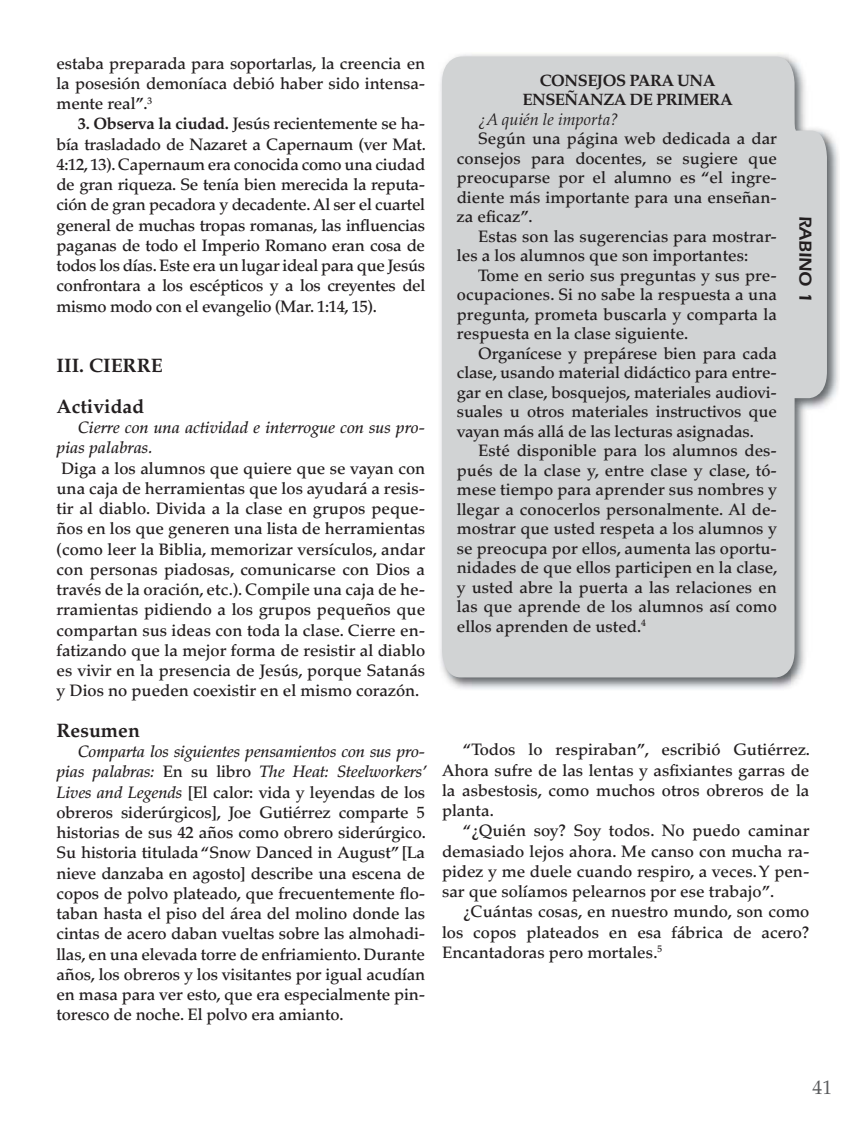
<style>
.page{position:relative;width:866px;height:1121px;background:#fff}
.page>*{position:absolute;margin:0;border:0;box-sizing:border-box;transform-origin:0 0}
.t1{font:700 19.5px/40.5px "Palatino LT Std";color:#231f20}
.t2{font:19.5px "Palatino LT Std";color:#58595b}
.t3{font:600 18px "ITC Eras Std";color:#231f20}
.t4{font:500 16.5px/20.2px "Palatino LT Std";color:#231f20;text-align:justify}
.t5{font:italic 500 16.5px/20.2px "Palatino LT Std";color:#231f20}
.t6{font:700 16.5px/19.5px "Palatino LT Std";letter-spacing:-.03em;color:#231f20;text-align:center}
.t7{font:italic 16.5px "Palatino LT Std";color:#231f20}
.s1{font-weight:700}
.s2{font-style:italic}
</style>
<div class="page">
<img style="left:440px;top:53px;width:399px;height:637px">
<div style="left:442px;top:57px;width:385px;height:620px;background:#d1d3d4"></div>
<p class="t4" style="left:57px;top:54px;width:370px">estaba preparada para soportarlas, la creencia en la posesión demoníaca debió haber sido intensa&shy;mente real”.<sup>3</sup></p>
<p class="t4" style="left:57px;top:115px;width:371px;text-indent:21px"><span class="s1">3. Observa la ciudad.</span> Jesús recientemente se ha&shy;bía trasladado de Nazaret a Capernaum (ver Mat.<br>4:12, 13). Capernaum era conocida como una ciudad de gran riqueza. Se tenía bien merecida la reputa&shy;ción de gran pecadora y decadente. Al ser el cuartel general de muchas tropas romanas, las influencias paganas de todo el Imperio Romano eran cosa de todos los días. Este era un lugar ideal para que Jesús confrontara a los escépticos y a los creyentes del mismo modo con el evangelio (Mar. 1:14, 15).</p>
<p class="t1" style="left:57px;top:347px;width:108px">III. CIERRE<br>Actividad</p>
<p class="t5" style="left:57px;top:419px;width:370px;text-indent:21px">Cierre con una actividad e interrogue con sus pro&shy;pias palabras.</p>
<p class="t4" style="left:57px;top:459px;width:370px">Diga a los alumnos que quiere que se vayan con una caja de herramientas que los ayudará a resis&shy;tir al diablo. Divida a la clase en grupos peque&shy;ños en los que generen una lista de herramientas (como leer la Biblia, memorizar versículos, andar con personas piadosas, comunicarse con Dios a través de la oración, etc.). Compile una caja de he&shy;rramientas pidiendo a los grupos pequeños que compartan sus ideas con toda la clase. Cierre en&shy;fatizando que la mejor forma de resistir al diablo es vivir en la presencia de Jesús, porque Satanás y Dios no pueden coexistir en el mismo corazón.</p>
<p class="t1" style="left:57px;top:712px;width:85px">Resumen</p>
<p class="t4" style="left:57px;top:743px;width:372px;text-indent:21px"><span class="s2">Comparta los siguientes pensamientos con sus pro&shy;pias palabras:</span> En su libro <span class="s2">The Heat: Steelworkers’ Lives and Legends</span> [El calor: vida y leyendas de los obreros siderúrgicos], Joe Gutiérrez comparte 5 historias de sus 42 años como obrero siderúrgico.<br>Su historia titulada “Snow Danced in August” [La nieve danzaba en agosto] describe una escena de copos de polvo plateado, que frecuentemente flo&shy;taban hasta el piso del área del molino donde las cintas de acero daban vueltas sobre las almohadi&shy;llas, en una elevada torre de enfriamiento. Durante años, los obreros y los visitantes por igual acudían en masa para ver esto, que era especialmente pin&shy;toresco de noche. El polvo era amianto.</p>
<p class="t6" style="left:522px;top:72px;width:212px">CONSEJOS PARA UNA<br>ENSEÑANZA DE PRIMERA</p>
<p class="t7" style="left:478px;top:113px;width:142px">¿A quién le importa?</p>
<p class="t4" style="left:457px;top:130px;width:321px;line-height:19.5px;text-indent:21px">Según una página web dedicada a dar consejos para docentes, se sugiere que preocuparse por el alumno es “el ingre&shy;diente más importante para una enseñan&shy;za eficaz”.</p>
<p class="t4" style="left:457px;top:228px;width:321px;line-height:19.5px;text-indent:21px">Estas son las sugerencias para mostrar&shy;les a los alumnos que son importantes:</p>
<p class="t4" style="left:457px;top:267px;width:321px;line-height:19.5px;text-indent:21px">Tome en serio sus preguntas y sus pre&shy;ocupaciones. Si no sabe la respuesta a una pregunta, prometa buscarla y comparta la respuesta en la clase siguiente.</p>
<p class="t4" style="left:457px;top:345px;width:321px;line-height:19.5px;text-indent:21px">Organícese y prepárese bien para cada clase, usando material didáctico para entre&shy;gar en clase, bosquejos, materiales audiovi&shy;suales u otros materiales instructivos que vayan más allá de las lecturas asignadas.</p>
<p class="t4" style="left:457px;top:442px;width:322px;line-height:19.5px;text-indent:21px">Esté disponible para los alumnos des&shy;pués de la clase y, entre clase y clase, tó&shy;mese tiempo para aprender sus nombres y llegar a conocerlos personalmente. Al de&shy;mostrar que usted respeta a los alumnos y se preocupa por ellos, aumenta las oportu&shy;nidades de que ellos participen en la clase, y usted abre la puerta a las relaciones en las que aprende de los alumnos así como ellos aprenden de usted.<sup>4</sup></p>
<p class="t3" style="left:816px;top:216px;width:89px;rotate:90deg">RABINO 1</p>
<p class="t4" style="left:442px;top:741px;width:369px;text-indent:21px">“Todos lo respiraban”, escribió Gutiérrez.<br>Ahora sufre de las lentas y asfixiantes garras de la asbestosis, como muchos otros obreros de la planta.</p>
<p class="t4" style="left:442px;top:822px;width:369px;text-indent:21px">“¿Quién soy? Soy todos. No puedo caminar demasiado lejos ahora. Me canso con mucha ra&shy;pidez y me duele cuando respiro, a veces. Y pen&shy;sar que solíamos pelearnos por ese trabajo”.</p>
<p class="t4" style="left:442px;top:903px;width:369px;text-indent:21px">¿Cuántas cosas, en nuestro mundo, son como los copos plateados en esa fábrica de acero?<br>Encantadoras pero mortales.<sup>5</sup></p>
<p class="t2" style="left:812px;top:1079px;width:21px">41</p>
</div>
